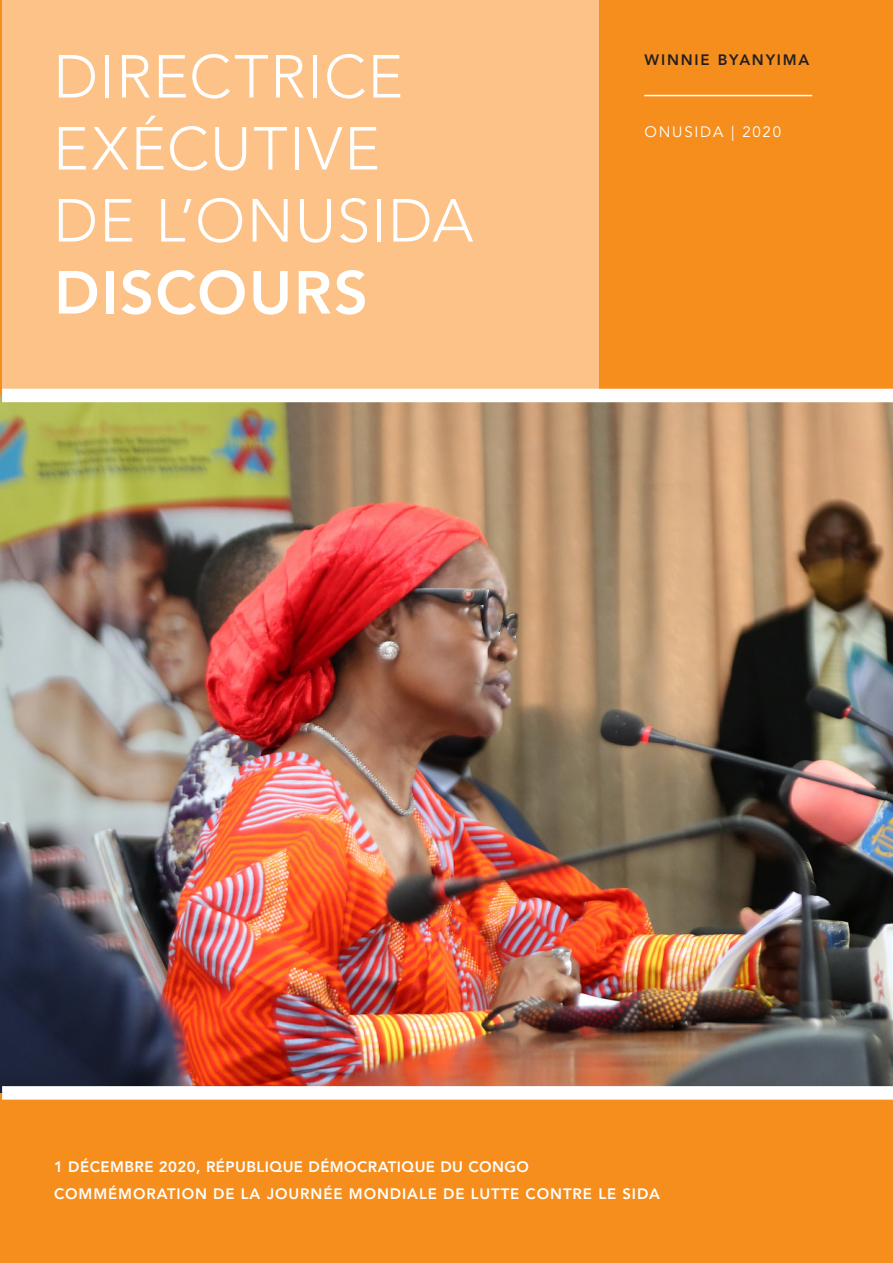
<style>
.page{position:relative;width:893px;height:1263px;background:#f68e1e}
.page>*{position:absolute;margin:0;border:0;box-sizing:border-box;transform-origin:0 0}
.t1{font:300 60px/72px "Avenir";letter-spacing:.025em;color:#fff}
.t2{font:800 60px "Avenir";letter-spacing:.03em;color:#fff}
.t3{font:800 15px/27px "Avenir";letter-spacing:.06em;color:#fff}
.t4{font:800 15px "Avenir";letter-spacing:.12em;color:#231f20}
.t5{font:15px "Avenir";letter-spacing:.12em;color:#fff}
</style>
<div class="page">
<img style="left:0;top:395px;width:893px;height:698px">
<div style="left:2px;top:0;width:596px;height:395px;background:#fcc287"></div>
<hr style="left:644px;top:95px;width:168px;height:1px;background:#fff">
<div style="left:2px;top:389px;width:891px;height:13px;background:#fff"></div>
<div style="left:2px;top:1086px;width:891px;height:14px;background:#fff"></div>
<h1 class="t1" style="left:53px;top:41px;width:422px">DIRECTRICE<br>EXÉCUTIVE<br>DE L’ONUSIDA</h1>
<h1 class="t2" style="left:54px;top:257px;width:315px">DISCOURS</h1>
<p class="t4" style="left:644px;top:51px;width:166px">WINNIE BYANYIMA</p>
<p class="t5" style="left:644px;top:123px;width:138px">ONUSIDA | 2020</p>
<p class="t3" style="left:54px;top:1153px;width:608px">1 DÉCEMBRE 2020, RÉPUBLIQUE DÉMOCRATIQUE DU CONGO<br>COMMÉMORATION DE LA JOURNÉE MONDIALE DE LUTTE CONTRE LE SIDA</p>
</div>
